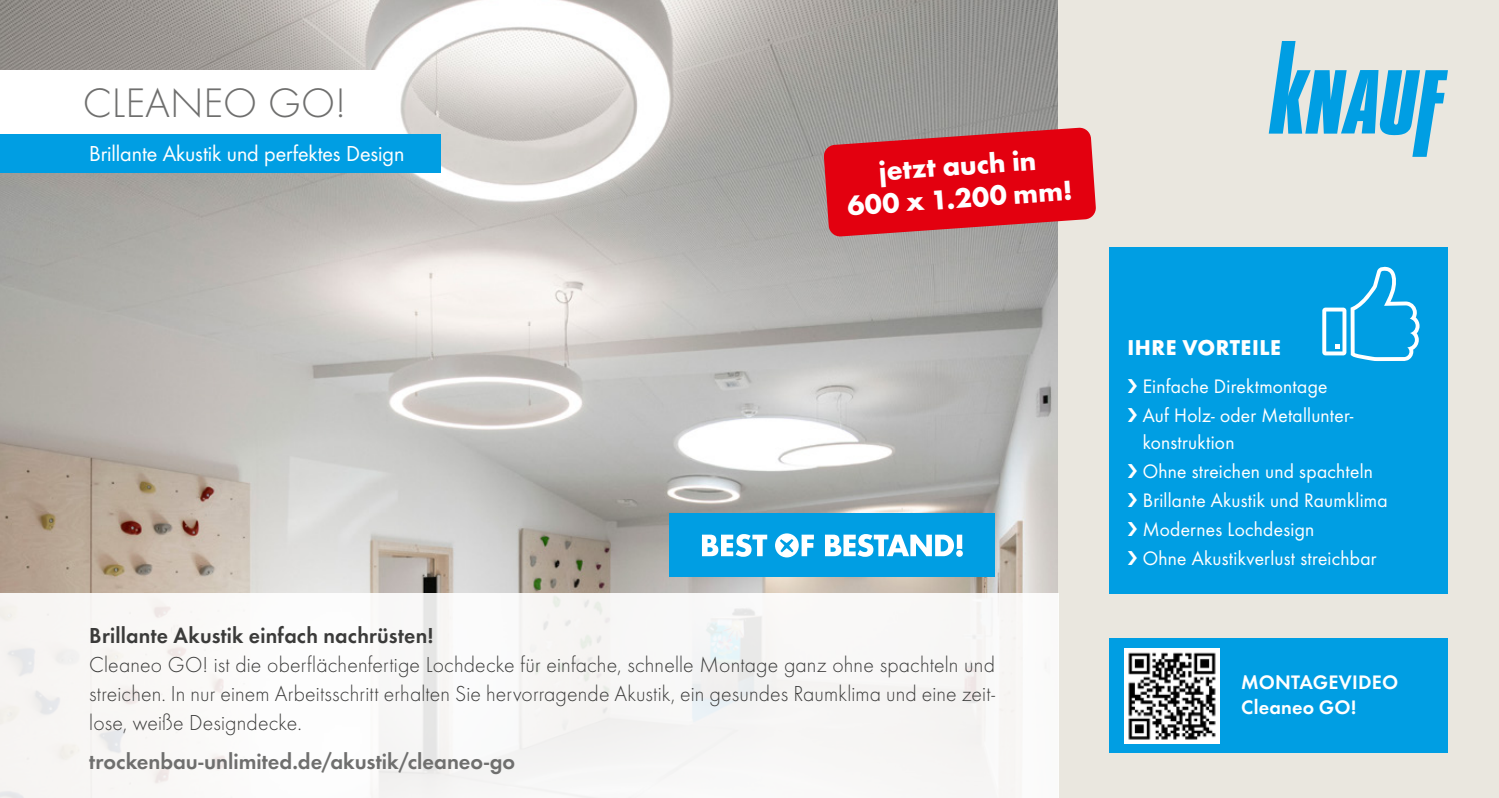
<style>
.page{position:relative;width:1499px;height:798px;background:#fff}
.page>*{position:absolute;margin:0;border:0;box-sizing:border-box;transform-origin:0 0}
.t1{font:300 42.75px "Futura";color:#6f6f6e}
.t2{font:700 28.35px/32.4px "Futura";color:#fff;text-align:center}
.t3{font:300 22.5px/29.2px "Futura";letter-spacing:.005em;color:#3b3b3a;text-align:justify}
.t4{font:22.5px "Futura Dem";color:#6f6f6e}
.t5{font:22.5px "Futura Boo";letter-spacing:-.005em;color:#fff}
.t6{font:22.5px "Futura Dem";letter-spacing:.01em;color:#3b3b3a}
.t7{font:700 22.28px "Futura";letter-spacing:.025em;color:#fff}
.t8{font:20.25px/29.2px "Futura Boo";letter-spacing:.015em;color:#fff}
.t9{font:20.25px/24.8px "Futura Dem";letter-spacing:.01em;color:#fff}
</style>
<div class="page">
<img style="left:0;top:0;width:1059px;height:593px">
<div style="left:1059px;top:0;width:440px;height:797px;background:#eae7df"></div>
<div style="left:1110px;top:247px;width:338px;height:346px;background:#009ee3"></div>
<div style="left:1110px;top:638px;width:338px;height:115px;background:#009ee3"></div>
<div style="left:0;top:593px;width:1059px;height:204px;background:#f8f7f6"></div>
<img style="left:1124px;top:648px;width:96px;height:95px">
<div style="left:0;top:134px;width:440px;height:38px;background:#009ee3"></div>
<div style="left:0;top:70px;width:395px;height:64px;background:#fff"></div>
<svg style="left:1322px;top:266px;width:97px;height:95px"></svg>
<svg style="left:1269px;top:41px;width:179px;height:116px"></svg>
<div style="left:669px;top:512px;width:326px;height:64px;background:#009ee3"></div>
<svg style="left:702px;top:534px;width:65px;height:22px"></svg>
<svg style="left:775px;top:533px;width:39px;height:24px"></svg>
<svg style="left:825px;top:534px;width:138px;height:22px"></svg>
<svg style="left:823px;top:127px;width:273px;height:110px;background:#d71f2b"></svg>
<h1 class="t1" style="left:83px;top:78px;width:265px">CLEANEO GO!</h1>
<p class="t5" style="left:89px;top:140px;width:317px">Brillante Akustik und perfektes Design</p>
<p class="t2" style="left:844px;top:157px;width:227px;rotate:-4deg">jetzt auch in<br>600 x 1.200 mm!</p>
<p class="t6" style="left:89px;top:621px;width:345px">Brillante Akustik einfach nachrüsten!</p>
<p class="t3" style="left:89px;top:649px;width:907px">Cleaneo GO! ist die oberflächenfertige Lochdecke für einfache, schnelle Montage ganz ohne spachteln und streichen. In nur einem Arbeitsschritt erhalten Sie hervorragende Akustik, ein gesundes Raumklima und eine zeit&shy;lose, weiße Designdecke.</p>
<p class="t4" style="left:89px;top:748px;width:427px">trockenbau-unlimited.de/akustik/cleaneo-go</p>
<p class="t7" style="left:1127px;top:334px;width:155px">IHRE VORTEILE</p>
<p class="t8" style="left:1143px;top:371px;width:212px">Einfache Direktmontage<br>Auf Holz- oder Metallunter-</p>
<p class="t8" style="left:1143px;top:427px;width:246px">konstruktion<br>Ohne streichen und spachteln<br>Brillante Akustik und Raumklima<br>Modernes Lochdesign<br>Ohne Akustikverlust streichbar</p>
<p class="t9" style="left:1241px;top:669px;width:159px">MONTAGEVIDEO<br>Cleaneo GO!</p>
</div>
